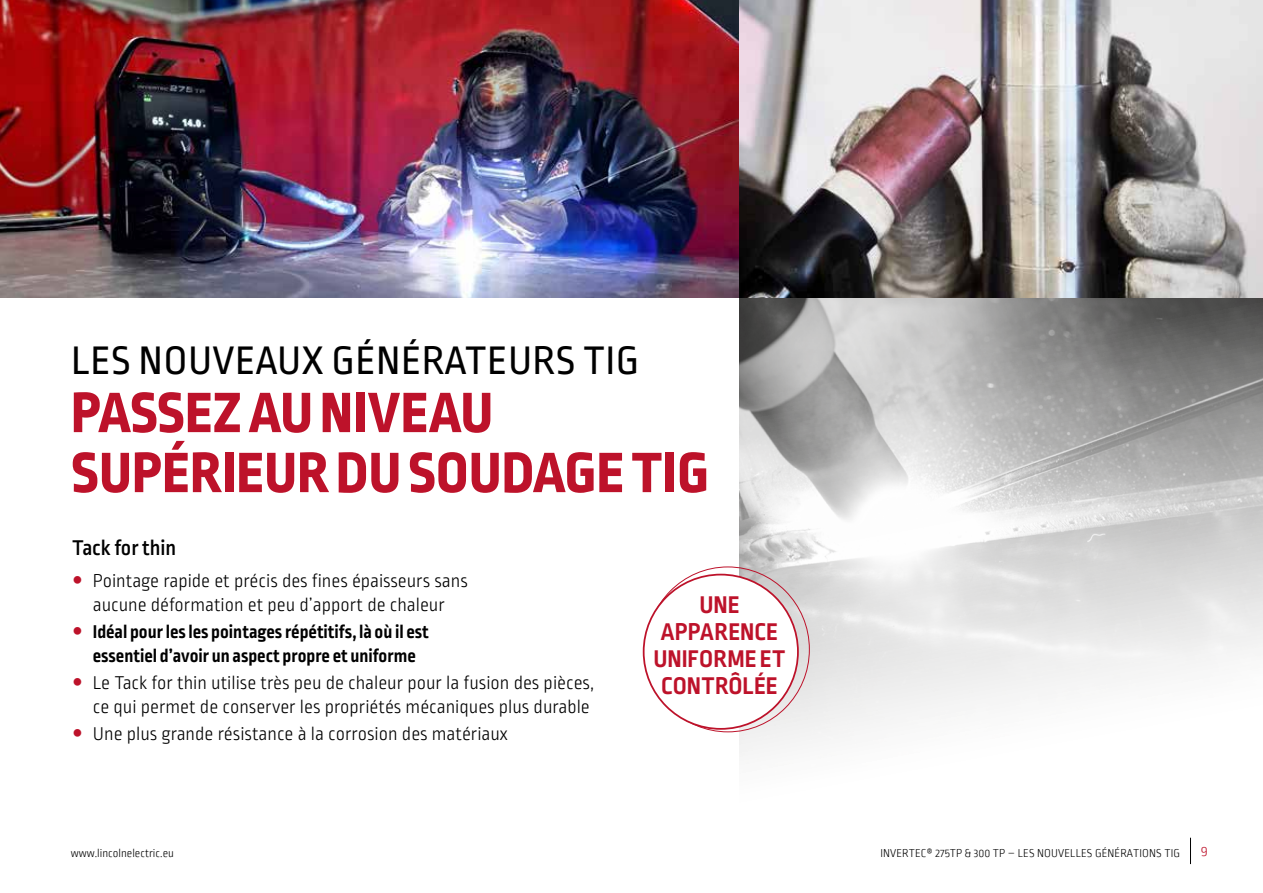
<style>
.page{position:relative;width:1263px;height:893px;background:#fff}
.page>*{position:absolute;margin:0;border:0;box-sizing:border-box;transform-origin:0 0}
.t1{font:800 60px/60px "Ropa Sans Pro";letter-spacing:.01em;color:#bd122a}
.t2{font:42px "Ropa Sans Pro";letter-spacing:.01em;color:#000}
.t3{font:700 25.5px/27px "Ropa Sans Pro";color:#bd122a;text-align:center}
.t4{font:500 22.5px "Ropa Sans Pro";color:#000}
.t5{font:300 19.5px/23.4px "Ropa Sans Pro";color:#000}
.t6{font:700 19.5px/23.4px "Ropa Sans Pro";color:#000}
.t7{font:300 15px "Ropa Sans PTT";color:#bd122a}
.t8{font:300 12px "Ropa Sans PTT";letter-spacing:.01em;color:#000}
</style>
<div class="page">
<img style="left:740px;top:297px;width:523px;height:460px">
<img style="left:0;top:0;width:1263px;height:297px">
<svg style="left:642px;top:566px;width:168px;height:167px"></svg>
<svg style="left:1190px;top:838px;width:1px;height:26px"></svg>
<h2 class="t2" style="left:71px;top:337px;width:570px">LES NOUVEAUX GÉNÉRATEURS TIG</h2>
<h1 class="t1" style="left:71px;top:386px;width:639px">PASSEZ AU NIVEAU<br>SUPÉRIEUR DU SOUDAGE TIG</h1>
<p class="t4" style="left:72px;top:535px;width:106px">Tack for thin</p>
<p class="t5" style="left:93px;top:570px;width:376px">Pointage rapide et précis des fines épaisseurs sans aucune déformation et peu d’apport de chaleur</p>
<p class="t6" style="left:93px;top:621px;width:337px">Idéal pour les les pointages répétitifs, là où il est essentiel d’avoir un aspect propre et uniforme</p>
<p class="t5" style="left:93px;top:672px;width:503px">Le Tack for thin utilise très peu de chaleur pour la fusion des pièces, ce qui permet de conserver les propriétés mécaniques plus durable</p>
<p class="t5" style="left:93px;top:723px;width:416px">Une plus grande résistance à la corrosion des matériaux</p>
<h3 class="t3" style="left:653px;top:593px;width:134px">UNE<br>APPARENCE<br>UNIFORME ET<br>CONTRÔLÉE</h3>
<p class="t8" style="left:71px;top:847px;width:104px">www.lincolnelectric.eu</p>
<p class="t8" style="left:880px;top:847px;width:301px">INVERTEC® 275TP &amp; 300 TP – LES NOUVELLES GÉNÉRATIONS TIG</p>
<p class="t7" style="left:1201px;top:843px;width:9px">9</p>
</div>
